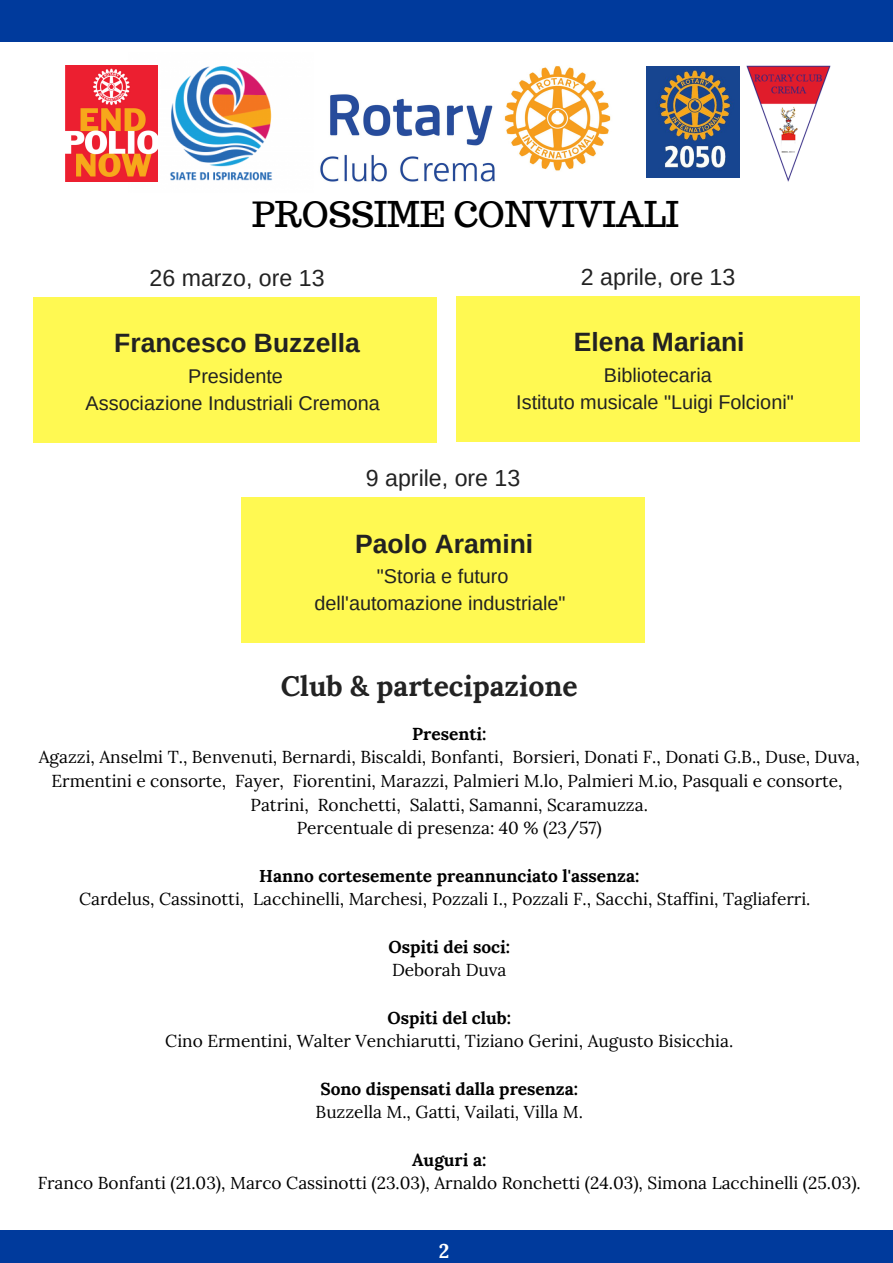
<style>
.page{position:relative;width:893px;height:1263px;background:#fff}
.page>*{position:absolute;margin:0;border:0;box-sizing:border-box;transform-origin:0 0}
.t1{font:34.8px "Trocchi";color:#000}
.t2{font:700 28.35px "Lora";color:#222}
.t3{font:700 26.55px "Arimo";color:#222}
.t4{font:23.25px "Arimo";color:#222}
.t5{font:19.8px/27px "Arimo";color:#222;text-align:center}
.t6{font:700 19.8px "Lora";color:#fff}
.t7{font:17.25px/23.7px "Lora";color:#000;text-align:center}
.t8{font:700 17.25px "Lora";color:#000}
</style>
<div class="page">
<div style="left:0;top:0;width:893px;height:42px;background:#003a9c"></div>
<img style="left:320px;top:66px;width:291px;height:116px">
<img style="left:128px;top:66px;width:144px;height:116px">
<img style="left:746px;top:65px;width:85px;height:117px">
<img style="left:65px;top:65px;width:93px;height:116px">
<img style="left:646px;top:66px;width:94px;height:112px">
<div style="left:0;top:1230px;width:893px;height:33px;background:#003a9c"></div>
<div style="left:34px;top:297px;width:403px;height:145px;background:#fff952"></div>
<div style="left:241px;top:498px;width:403px;height:145px;background:#fff952"></div>
<div style="left:456px;top:296px;width:403px;height:145px;background:#fff952"></div>
<h1 class="t1" style="left:252px;top:192px;width:428px">PROSSIME CONVIVIALI</h1>
<h3 class="t4" style="left:150px;top:265px;width:177px">26 marzo, ore 13</h3>
<h3 class="t3" style="left:114px;top:328px;width:247px">Francesco Buzzella</h3>
<p class="t5" style="left:86px;top:362px;width:296px">Presidente<br>Associazione Industriali Cremona</p>
<h3 class="t4" style="left:581px;top:264px;width:156px">2 aprile, ore 13</h3>
<h3 class="t3" style="left:574px;top:327px;width:172px">Elena Mariani</h3>
<p class="t5" style="left:516px;top:361px;width:279px">Bibliotecaria<br>Istituto musicale "Luigi Folcioni"</p>
<h3 class="t4" style="left:366px;top:465px;width:156px">9 aprile, ore 13</h3>
<h3 class="t3" style="left:355px;top:529px;width:179px">Paolo Aramini</h3>
<p class="t5" style="left:314px;top:563px;width:253px">"Storia e futuro dell'automazione industriale"</p>
<h2 class="t2" style="left:281px;top:667px;width:298px">Club &amp; partecipazione</h2>
<p class="t8" style="left:412px;top:722px;width:76px">Presenti:</p>
<p class="t7" style="left:39px;top:745px;width:822px">Agazzi, Anselmi T., Benvenuti, Bernardi, Biscaldi, Bonfanti, Borsieri, Donati F., Donati G.B., Duse, Duva, Ermentini e consorte, Fayer, Fiorentini, Marazzi, Palmieri M.lo, Palmieri M.io, Pasquali e consorte, Patrini, Ronchetti, Salatti, Samanni, Scaramuzza.<br>Percentuale di presenza: 40 % (23/57)</p>
<p class="t8" style="left:259px;top:864px;width:382px">Hanno cortesemente preannunciato l'assenza:</p>
<p class="t7" style="left:79px;top:887px;width:733px">Cardelus, Cassinotti, Lacchinelli, Marchesi, Pozzali I., Pozzali F., Sacchi, Staffini, Tagliaferri.</p>
<p class="t8" style="left:388px;top:935px;width:123px">Ospiti dei soci:</p>
<p class="t7" style="left:392px;top:958px;width:116px">Deborah Duva</p>
<p class="t8" style="left:387px;top:1006px;width:125px">Ospiti del club:</p>
<p class="t7" style="left:165px;top:1029px;width:569px">Cino Ermentini, Walter Venchiarutti, Tiziano Gerini, Augusto Bisicchia.</p>
<p class="t8" style="left:320px;top:1077px;width:259px">Sono dispensati dalla presenza:</p>
<p class="t7" style="left:316px;top:1100px;width:269px">Buzzella M., Gatti, Vailati, Villa M.</p>
<p class="t8" style="left:412px;top:1148px;width:76px">Auguri a:</p>
<p class="t7" style="left:38px;top:1171px;width:825px">Franco Bonfanti (21.03), Marco Cassinotti (23.03), Arnaldo Ronchetti (24.03), Simona Lacchinelli (25.03).</p>
<p class="t6" style="left:439px;top:1238px;width:12px">2</p>
</div>
